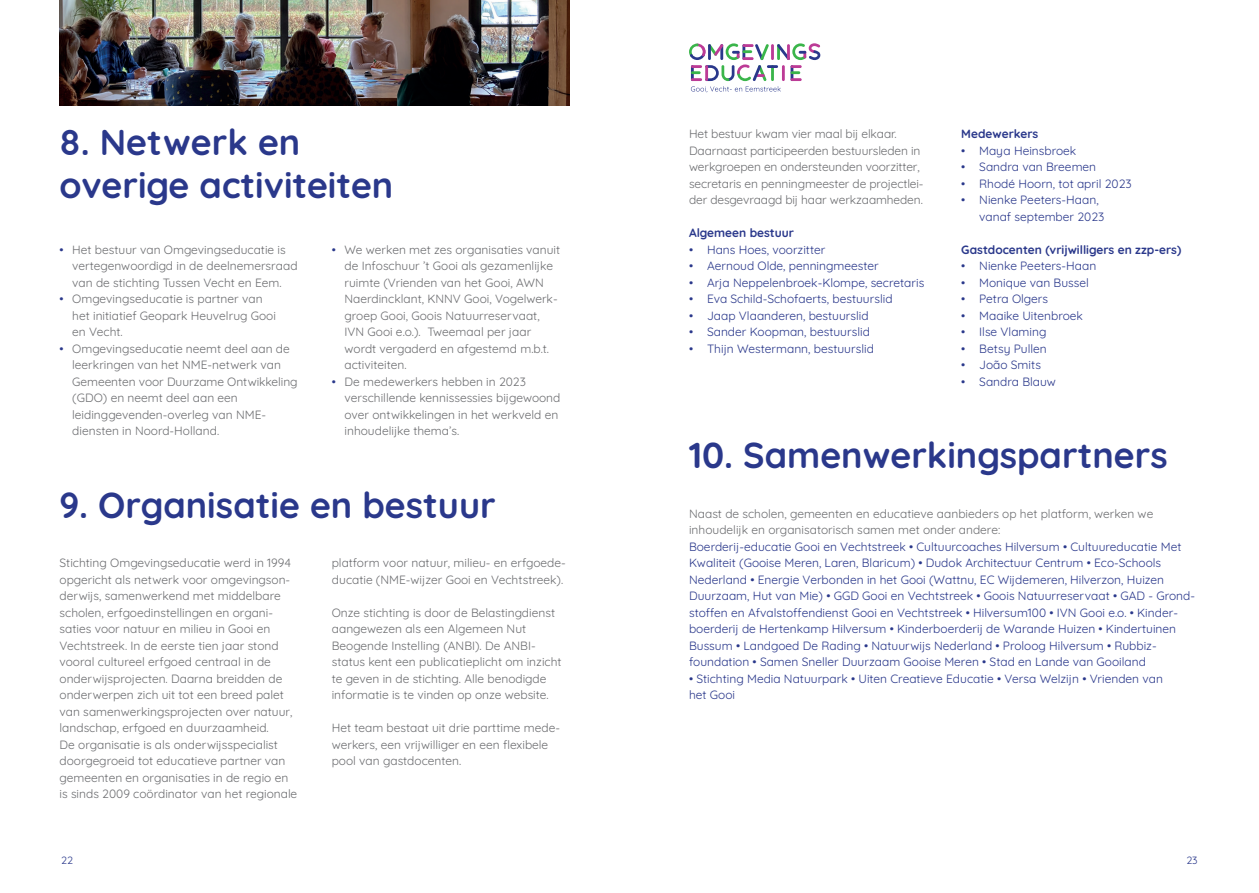
<style>
.page{position:relative;width:1259px;height:893px;background:#fff}
.page>*{position:absolute;margin:0;border:0;box-sizing:border-box;transform-origin:0 0}
.t1{font:300 36px/43.2px "Quicksand";color:#2a388b}
.t2{font:300 12px/16.5px "Quicksand";color:#6c6d70}
.t3{font:300 12px/16.5px "Quicksand";color:#2a388b}
.t4{font:300 10.5px "Quicksand";color:#2a388b}
.s1{color:#2a388b}
</style>
<div class="page">
<svg style="left:689px;top:43px;width:131px;height:49px"></svg>
<img style="left:60px;top:0;width:510px;height:105px">
<h1 class="t1" style="left:60px;top:116px;width:335px">8. Netwerk en overige activiteiten</h1>
<p class="t2" style="left:72px;top:240px;width:227px;text-indent:-13px"><span class="s1">•</span> Het bestuur van Omgevingseducatie is vertegenwoordigd in de deelnemersraad van de stichting Tussen Vecht en Eem.</p>
<p class="t2" style="left:72px;top:290px;width:205px;text-indent:-13px"><span class="s1">•</span> Omgevingseducatie is partner van het initiatief Geopark Heuvelrug Gooi en Vecht.</p>
<p class="t2" style="left:72px;top:339px;width:227px;text-indent:-13px"><span class="s1">•</span> Omgevingseducatie neemt deel aan de leerkringen van het NME-netwerk van Gemeenten voor Duurzame Ontwikkeling (GDO) en neemt deel aan een leidinggevenden-overleg van NME&shy;diensten in Noord-Holland.</p>
<p class="t2" style="left:344px;top:240px;width:217px;text-indent:-13px"><span class="s1">•</span> We werken met zes organisaties vanuit de Infoschuur ’t Gooi als gezamenlijke ruimte (Vrienden van het Gooi, AWN Naerdincklant, KNNV Gooi, Vogelwerk&shy;groep Gooi, Goois Natuurreservaat, IVN Gooi e.o.). Tweemaal per jaar wordt vergaderd en afgestemd m.b.t. activiteiten.</p>
<p class="t2" style="left:344px;top:372px;width:217px;text-indent:-13px"><span class="s1">•</span> De medewerkers hebben in 2023 verschillende kennissessies bijgewoond over ontwikkelingen in het werkveld en inhoudelijke thema’s.</p>
<h1 class="t1" style="left:60px;top:480px;width:438px">9. Organisatie en bestuur</h1>
<p class="t2" style="left:60px;top:554px;width:239px">Stichting Omgevingseducatie werd in 1994 opgericht als netwerk voor omgevingson&shy;derwijs, samenwerkend met middelbare scholen, erfgoedinstellingen en organi&shy;saties voor natuur en milieu in Gooi en Vechtstreek. In de eerste tien jaar stond vooral cultureel erfgoed centraal in de onderwijsprojecten. Daarna breidden de onderwerpen zich uit tot een breed palet van samenwerkingsprojecten over natuur, landschap, erfgoed en duurzaamheid.<br>De organisatie is als onderwijsspecialist doorgegroeid tot educatieve partner van gemeenten en organisaties in de regio en is sinds 2009 coördinator van het regionale</p>
<p class="t2" style="left:332px;top:554px;width:236px">platform voor natuur, milieu- en erfgoede&shy;ducatie (NME-wijzer Gooi en Vechtstreek).</p>
<p class="t2" style="left:332px;top:603px;width:231px">Onze stichting is door de Belastingdienst aangewezen als een Algemeen Nut Beogende Instelling (ANBI). De ANBI&shy;status kent een publicatieplicht om inzicht te geven in de stichting. Alle benodigde informatie is te vinden op onze website.</p>
<p class="t2" style="left:332px;top:719px;width:230px">Het team bestaat uit drie parttime mede&shy;werkers, een vrijwilliger en een flexibele pool van gastdocenten.</p>
<p class="t2" style="left:689px;top:125px;width:236px">Het bestuur kwam vier maal bij elkaar.<br>Daarnaast participeerden bestuursleden in werkgroepen en ondersteunden voorzitter, secretaris en penningmeester de projectlei&shy;der desgevraagd bij haar werkzaamheden.</p>
<p class="t3" style="left:689px;top:224px;width:107px">Algemeen bestuur</p>
<p class="t3" style="left:689px;top:240px;width:138px">• Hans Hoes, voorzitter</p>
<p class="t3" style="left:689px;top:257px;width:191px">• Aernoud Olde, penningmeester</p>
<p class="t3" style="left:689px;top:273px;width:237px">• Arja Neppelenbroek-Klompe, secretaris</p>
<p class="t3" style="left:689px;top:290px;width:205px">• Eva Schild-Schofaerts, bestuurslid</p>
<p class="t3" style="left:689px;top:306px;width:181px">• Jaap Vlaanderen, bestuurslid</p>
<p class="t3" style="left:689px;top:323px;width:182px">• Sander Koopman, bestuurslid</p>
<p class="t3" style="left:689px;top:339px;width:186px">• Thijn Westermann, bestuurslid</p>
<p class="t3" style="left:961px;top:125px;width:79px">Medewerkers</p>
<p class="t3" style="left:961px;top:141px;width:117px">• Maya Heinsbroek</p>
<p class="t3" style="left:961px;top:158px;width:136px">• Sandra van Breemen</p>
<p class="t3" style="left:961px;top:174px;width:172px">• Rhodé Hoorn, tot april 2023</p>
<p class="t3" style="left:979px;top:191px;width:127px;text-indent:-18px">• Nienke Peeters-Haan, vanaf september 2023</p>
<p class="t3" style="left:961px;top:240px;width:222px">Gastdocenten (vrijwilligers en zzp-ers)</p>
<p class="t3" style="left:961px;top:257px;width:137px">• Nienke Peeters-Haan</p>
<p class="t3" style="left:961px;top:273px;width:129px">• Monique van Bussel</p>
<p class="t3" style="left:961px;top:290px;width:88px">• Petra Olgers</p>
<p class="t3" style="left:961px;top:306px;width:123px">• Maaike Uitenbroek</p>
<p class="t3" style="left:961px;top:323px;width:87px">• Ilse Vlaming</p>
<p class="t3" style="left:961px;top:339px;width:87px">• Betsy Pullen</p>
<p class="t3" style="left:961px;top:356px;width:81px">• João Smits</p>
<p class="t3" style="left:961px;top:372px;width:96px">• Sandra Blauw</p>
<h1 class="t1" style="left:689px;top:430px;width:480px">10. Samenwerkingspartners</h1>
<p class="t2" style="left:689px;top:504px;width:466px">Naast de scholen, gemeenten en educatieve aanbieders op het platform, werken we inhoudelijk en organisatorisch samen met onder andere:</p>
<p class="t3" style="left:689px;top:537px;width:507px">Boerderij-educatie Gooi en Vechtstreek • Cultuurcoaches Hilversum • Cultuureducatie Met Kwaliteit (Gooise Meren, Laren, Blaricum) • Dudok Architectuur Centrum • Eco-Schools Nederland • Energie Verbonden in het Gooi (Wattnu, EC Wijdemeren, Hilverzon, Huizen Duurzaam, Hut van Mie) • GGD Gooi en Vechtstreek • Goois Natuurreservaat • GAD - Grond&shy;stoffen en Afvalstoffendienst Gooi en Vechtstreek • Hilversum100 • IVN Gooi e.o. • Kinder&shy;boerderij de Hertenkamp Hilversum • Kinderboerderij de Warande Huizen • Kindertuinen Bussum • Landgoed De Rading • Natuurwijs Nederland • Proloog Hilversum • Rubbiz&shy;foundation • Samen Sneller Duurzaam Gooise Meren • Stad en Lande van Gooiland</p>
<p class="t3" style="left:689px;top:669px;width:475px">• Stichting Media Natuurpark • Uiten Creatieve Educatie • Versa Welzijn • Vrienden van het Gooi</p>
<p class="t4" style="left:61px;top:852px;width:13px">22</p>
<p class="t4" style="left:1186px;top:852px;width:13px">23</p>
</div>
